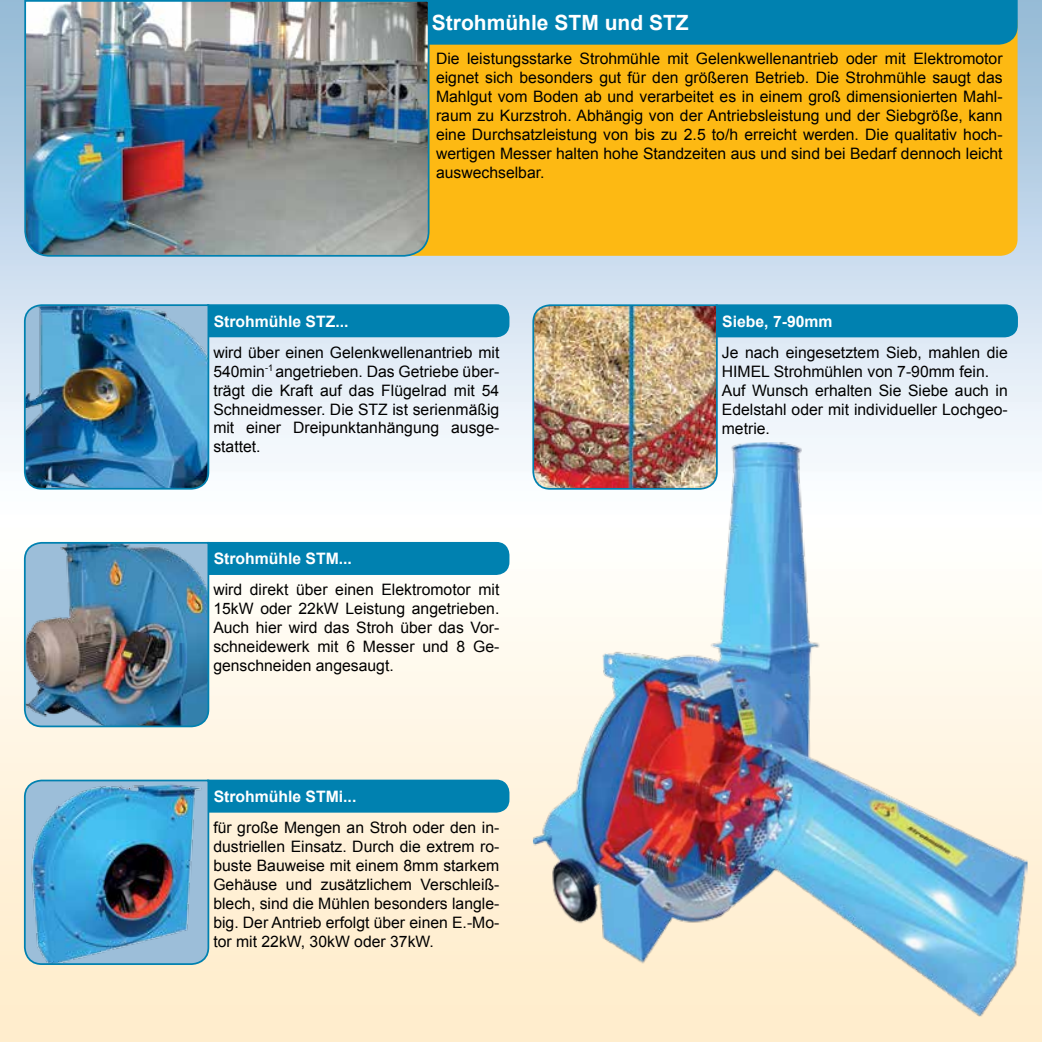
<style>
.page{position:relative;width:1042px;height:1042px;background:#fff}
.page>*{position:absolute;margin:0;border:0;box-sizing:border-box;transform-origin:0 0}
.t1{font:700 21px "Arial";color:#fff}
.t2{font:15.75px/18.9px "Arial";color:#000;text-align:justify}
.t3{font:700 15.75px "Arial";color:#fff}
</style>
<div class="page">
<img style="left:0;top:0;width:1042px;height:1042px">
<svg style="left:23px;top:303px;width:487px;height:187px"></svg>
<img style="left:23px;top:541px;width:487px;height:187px">
<svg style="left:23px;top:779px;width:487px;height:187px"></svg>
<div style="left:430px;top:46px;width:587px;height:210px;background:#fdb913"></div>
<div style="left:430px;top:0;width:588px;height:46px;background:#0081b0"></div>
<img style="left:23px;top:0;width:407px;height:257px">
<img style="left:526px;top:438px;width:504px;height:586px">
<img style="left:531px;top:303px;width:488px;height:187px">
<h1 class="t1" style="left:432px;top:9px;width:258px">Strohmühle STM und STZ</h1>
<p class="t2" style="left:436px;top:50px;width:568px">Die leistungsstarke Strohmühle mit Gelenkwellenantrieb oder mit Elektromotor eignet sich besonders gut für den größeren Betrieb. Die Strohmühle saugt das Mahlgut vom Boden ab und verarbeitet es in einem groß dimensionierten Mahl&shy;raum zu Kurzstroh. Abhängig von der Antriebsleistung und der Siebgröße, kann eine Durchsatzleistung von bis zu 2.5 to/h erreicht werden. Die qualitativ hoch&shy;wertigen Messer halten hohe Standzeiten aus und sind bei Bedarf dennoch leicht auswechselbar.</p>
<p class="t3" style="left:214px;top:310px;width:136px">Strohmühle STZ...</p>
<p class="t2" style="left:213px;top:343px;width:287px">wird über einen Gelenkwellenantrieb mit 540min<sup>-1</sup> angetrieben. Das Getriebe über&shy;trägt die Kraft auf das Flügelrad mit 54<br>Schneidmesser. Die STZ ist serienmäßig mit einer Dreipunktanhängung ausge&shy;stattet.</p>
<p class="t3" style="left:214px;top:548px;width:140px">Strohmühle STM...</p>
<p class="t2" style="left:213px;top:581px;width:287px">wird direkt über einen Elektromotor mit 15kW oder 22kW Leistung angetrieben.<br>Auch hier wird das Stroh über das Vor&shy;schneidewerk mit 6 Messer und 8 Ge&shy;genschneiden angesaugt.</p>
<p class="t3" style="left:214px;top:786px;width:144px">Strohmühle STMi...</p>
<p class="t2" style="left:213px;top:818px;width:287px">für große Mengen an Stroh oder den in&shy;dustriellen Einsatz. Durch die extrem ro&shy;buste Bauweise mit einem 8mm starkem Gehäuse und zusätzlichem Verschleiß&shy;blech, sind die Mühlen besonders langle&shy;big. Der Antrieb erfolgt über einen E.-Mo&shy;tor mit 22kW, 30kW oder 37kW.</p>
<p class="t3" style="left:722px;top:310px;width:112px">Siebe, 7-90mm</p>
<p class="t2" style="left:722px;top:343px;width:287px;text-align:left">Je nach eingesetztem Sieb, mahlen die<br>HIMEL Strohmühlen von 7-90mm fein.<br>Auf Wunsch erhalten Sie Siebe auch in<br>Edelstahl oder mit individueller Lochgeo&shy;metrie.</p>
</div>
